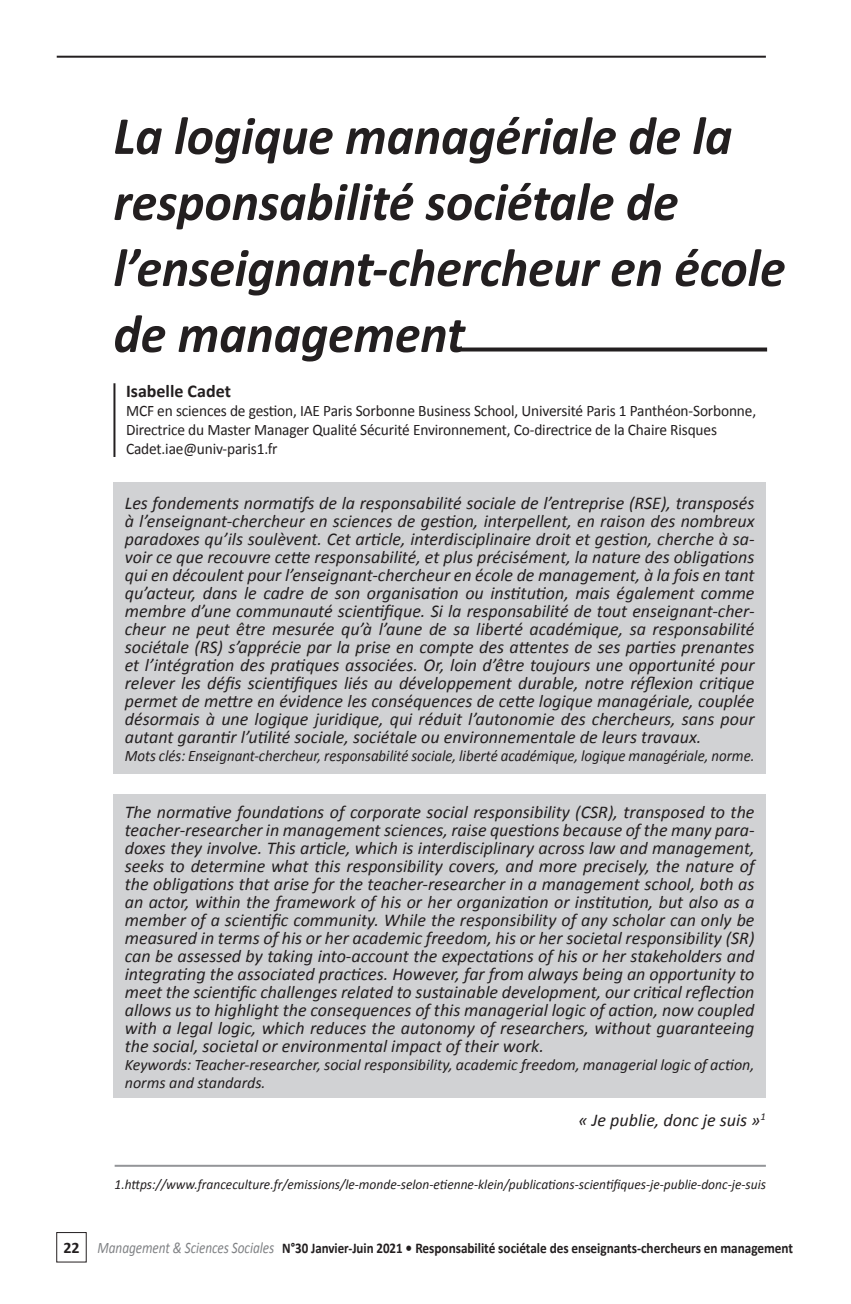
<style>
.page{position:relative;width:851px;height:1304px;background:#fff}
.page>*{position:absolute;margin:0;border:0;box-sizing:border-box;transform-origin:0 0}
.t1{font:italic 700 54px/66px "Calibri";letter-spacing:-.005em;color:#231f20;scale:.96 1}
.source{font:italic 18px/18px "Calibri";color:#231f20;text-align:justify}
.t2{font:700 18px "Calibri";color:#231f20}
.t3{font:16px/19.2px "Calibri";letter-spacing:-.01em;color:#231f20;scale:.96 1}
.t4{font:italic 16px/18px "Calibri";color:#231f20}
.t5{font:italic 16px "Calibri";color:#231f20;scale:.93 1}
.t6{font:700 14.8px "Calibri";letter-spacing:-.005em;color:#231f20;scale:.87 1}
.renvoi_bas_de_page{font:italic 14px "Calibri";color:#231f20;scale:.96 1}
.s1{font-size:16px}
.s2{font-weight:400;font-style:italic;font-size:16px;color:#808285}
</style>
<div class="page">
<hr style="left:57px;top:56px;width:708px;height:2px;background:#231f20">
<div style="left:56px;top:1232px;width:31px;height:30px;border:1px solid #231f20"></div>
<hr style="left:113px;top:383px;width:2px;height:74px;background:#231f20">
<div style="left:113px;top:482px;width:652px;height:292px;background:#d1d2d4"></div>
<div style="left:113px;top:794px;width:652px;height:304px;background:#d1d2d4"></div>
<svg style="left:454px;top:347px;width:313px;height:4px"></svg>
<hr style="left:115px;top:1165px;width:650px;height:2px;background:#939598">
<p class="t1" style="left:113px;top:103px;width:646px">La logique managériale de la responsabilité sociétale de</p>
<p class="t1" style="left:113px;top:235px;width:701px">l’enseignant-chercheur en école de management</p>
<p class="t2" style="left:126px;top:379px;width:106px">Isabelle Cadet</p>
<p class="t3" style="left:126px;top:401px;width:657px">MCF en sciences de gestion, IAE Paris Sorbonne Business School, Université Paris 1 Panthéon-Sorbonne,<br>Directrice du Master Manager Qualité Sécurité Environnement, Co-directrice de la Chaire Risques</p>
<p class="t3" style="left:126px;top:440px;width:159px">Cadet.iae@univ-paris1.fr</p>
<p class="source" style="left:125px;top:493px;width:631px">Les fondements normatifs de la responsabilité sociale de l’entreprise (RSE), transposés à l’enseignant-chercheur en sciences de gestion, interpellent, en raison des nombreux paradoxes qu’ils soulèvent. Cet article, interdisciplinaire droit et gestion, cherche à sa&shy;voir ce que recouvre cette responsabilité, et plus précisément, la nature des obligations qui en découlent pour l’enseignant-chercheur en école de management, à la fois en tant qu’acteur, dans le cadre de son organisation ou institution, mais également comme membre d’une communauté scientifique. Si la responsabilité de tout enseignant-cher&shy;cheur ne peut être mesurée qu’à l’aune de sa liberté académique, sa responsabilité sociétale (RS) s’apprécie par la prise en compte des attentes de ses parties prenantes et l’intégration des pratiques associées. Or, loin d’être toujours une opportunité pour relever les défis scientifiques liés au développement durable, notre réflexion critique permet de mettre en évidence les conséquences de cette logique managériale, couplée désormais à une logique juridique, qui réduit l’autonomie des chercheurs, sans pour autant garantir l’utilité sociale, sociétale ou environnementale de leurs travaux.</p>
<p class="t5" style="left:125px;top:744px;width:678px">Mots clés: Enseignant-chercheur, responsabilité sociale, liberté académique, logique managériale, norme.</p>
<p class="source" style="left:125px;top:802px;width:631px">The normative foundations of corporate social responsibility (CSR), transposed to the teacher-researcher in management sciences, raise questions because of the many para&shy;doxes they involve. This article, which is interdisciplinary across law and management, seeks to determine what this responsibility covers, and more precisely, the nature of the obligations that arise for the teacher-researcher in a management school, both as an actor, within the framework of his or her organization or institution, but also as a member of a scientific community. While the responsibility of any scholar can only be measured in terms of his or her academic freedom, his or her societal responsibility (SR) can be assessed by taking into-account the expectations of his or her stakeholders and integrating the associated practices. However, far from always being an opportunity to meet the scientific challenges related to sustainable development, our critical reflection allows us to highlight the consequences of this managerial logic of action, now coupled with a legal logic, which reduces the autonomy of researchers, without guaranteeing the social, societal or environmental impact of their work.</p>
<p class="t4" style="left:125px;top:1055px;width:631px">Keywords: Teacher-researcher, social responsibility, academic freedom, managerial logic of action, norms and standards.</p>
<p class="source" style="left:578px;top:1110px;width:189px">« Je publie, donc je suis »<sup>1</sup></p>
<p class="renvoi_bas_de_page" style="left:115px;top:1175px;width:680px">1.https://www.franceculture.fr/emissions/le-monde-selon-etienne-klein/publications-scientifiques-je-publie-donc-je-suis</p>
<p class="t6" style="left:63px;top:1239px;width:840px"><span class="s1">22</span> <span class="s2">Management &amp; Sciences Sociales</span> N°30 Janvier-Juin 2021 • Responsabilité sociétale des enseignants-chercheurs en management</p>
</div>
